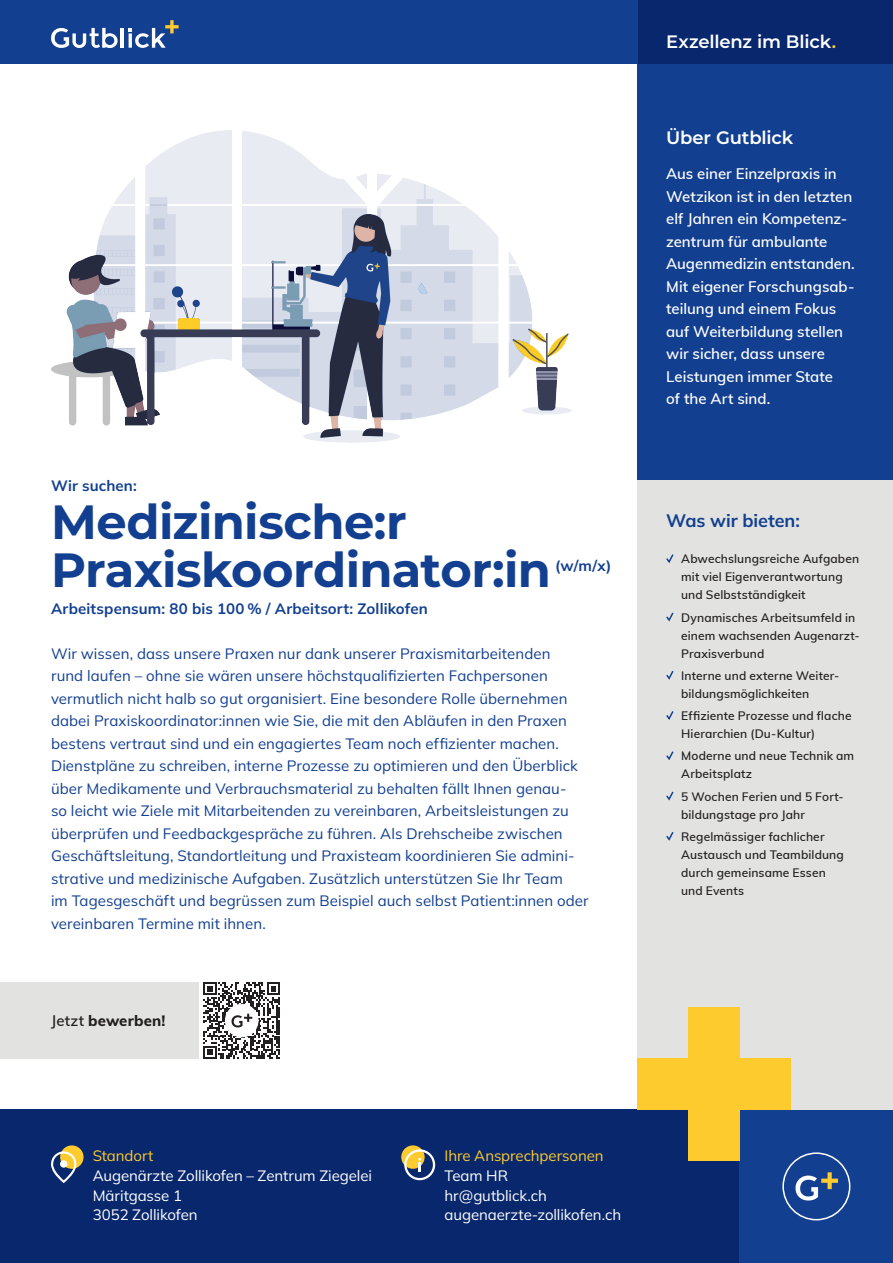
<style>
.page{position:relative;width:893px;height:1263px;background:#fff}
.page>*{position:absolute;margin:0;border:0;box-sizing:border-box;transform-origin:0 0}
.t1{font:700 48px/48px "Montserrat";letter-spacing:-.015em;color:#123f90}
.t2{font:600 18px "Montserrat";letter-spacing:-.005em;color:#fff}
.t3{font:700 18px "Mulish";letter-spacing:-.005em;color:#123f90}
.t4{font:15px/22.5px "Mulish";letter-spacing:.005em;color:#123f90}
.t5{font:600 15px/22.5px "Mulish";color:#fff}
.t6{font:15px/19.8px "Mulish";letter-spacing:-.005em;color:#fff}
.t7{font:700 15px "Mulish";letter-spacing:.01em;color:#123f90}
.t8{font:15px "Mulish";letter-spacing:-.005em;color:#fecb2f}
.t9{font:800 15px "Mulish";letter-spacing:.01em;color:#231f20}
.t10{font:600 12px/18px "Mulish";letter-spacing:.01em;color:#231f20}
.s1{font-weight:600}
.s2{color:#fecb2f}
</style>
<div class="page">
<div style="left:0;top:1110px;width:740px;height:153px;background:#08276c"></div>
<div style="left:740px;top:1110px;width:153px;height:153px;background:#123f90"></div>
<div style="left:638px;top:64px;width:255px;height:416px;background:#123f90"></div>
<div style="left:638px;top:480px;width:255px;height:630px;background:#e2e3e0"></div>
<div style="left:638px;top:0;width:255px;height:64px;background:#08276c"></div>
<div style="left:0;top:0;width:638px;height:64px;background:#123f90"></div>
<div style="left:689px;top:1008px;width:51px;height:153px;background:#fecb2f"></div>
<div style="left:638px;top:1059px;width:153px;height:51px;background:#fecb2f"></div>
<div style="left:782px;top:1152px;width:68px;height:68px;background:#123f90;border:2px solid #fff;border-radius:50%"></div>
<svg style="left:795px;top:1172px;width:43px;height:28px"></svg>
<svg style="left:51px;top:20px;width:128px;height:28px"></svg>
<svg style="left:666px;top:554px;width:8px;height:9px"></svg>
<svg style="left:666px;top:612px;width:8px;height:10px"></svg>
<svg style="left:666px;top:671px;width:8px;height:9px"></svg>
<svg style="left:666px;top:711px;width:8px;height:9px"></svg>
<svg style="left:666px;top:751px;width:8px;height:10px"></svg>
<svg style="left:666px;top:791px;width:8px;height:10px"></svg>
<svg style="left:666px;top:832px;width:8px;height:9px"></svg>
<img style="left:51px;top:131px;width:521px;height:312px">
<div style="left:0;top:982px;width:198px;height:77px;background:#e2e3e0"></div>
<svg style="left:203px;top:982px;width:77px;height:77px"></svg>
<svg style="left:60px;top:1145px;width:24px;height:24px"></svg>
<svg style="left:51px;top:1151px;width:25px;height:32px"></svg>
<div style="left:60px;top:1160px;width:7px;height:8px;background:#fff;border-radius:50%"></div>
<svg style="left:401px;top:1145px;width:24px;height:24px"></svg>
<svg style="left:404px;top:1149px;width:31px;height:31px"></svg>
<p class="t7" style="left:51px;top:476px;width:87px">Wir suchen:</p>
<h1 class="t1" style="left:51px;top:496px;width:502px">Medizinische:r<br>Praxiskoordinator:in</h1>
<p class="t7" style="left:555px;top:555px;width:58px">(w/m/x)</p>
<p class="t7" style="left:51px;top:598px;width:378px">Arbeitspensum: 80 bis 100 % / Arbeitsort: Zollikofen</p>
<p class="t4" style="left:51px;top:642px;width:539px">Wir wissen, dass unsere Praxen nur dank unserer Praxismitarbeitenden<br>rund laufen – ohne sie wären unsere höchstqualifizierten Fachpersonen vermutlich nicht halb so gut organisiert. Eine besondere Rolle übernehmen dabei Praxiskoordinator:innen wie Sie, die mit den Abläufen in den Praxen bestens vertraut sind und ein engagiertes Team noch effizienter machen.<br>Dienstpläne zu schreiben, interne Prozesse zu optimieren und den Überblick über Medikamente und Verbrauchsmaterial zu behalten fällt Ihnen genau-<br>so leicht wie Ziele mit Mitarbeitenden zu vereinbaren, Arbeitsleistungen zu überprüfen und Feedbackgespräche zu führen. Als Drehscheibe zwischen Geschäftsleitung, Standortleitung und Praxisteam koordinieren Sie admini&shy;strative und medizinische Aufgaben. Zusätzlich unterstützen Sie Ihr Team<br>im Tagesgeschäft und begrüssen zum Beispiel auch selbst Patient:innen oder vereinbaren Termine mit ihnen.</p>
<p class="t9" style="left:51px;top:1009px;width:116px"><span class="s1">Jetzt</span> bewerben!</p>
<p class="t2" style="left:666px;top:29px;width:171px">Exzellenz im Blick<span class="s2">.</span></p>
<p class="t2" style="left:666px;top:124px;width:129px">Über Gutblick</p>
<p class="t5" style="left:666px;top:162px;width:190px">Aus einer Einzelpraxis in<br>Wetzikon ist in den letzten elf Jahren ein Kompetenz&shy;zentrum für ambulante<br>Augenmedizin entstanden.<br>Mit eigener Forschungsab&shy;teilung und einem Fokus auf Weiterbildung stellen wir sicher, dass unsere<br>Leistungen immer State<br>of the Art sind.</p>
<p class="t3" style="left:666px;top:509px;width:135px">Was wir bieten:</p>
<p class="t10" style="left:681px;top:549px;width:180px">Abwechslungsreiche Aufgaben mit viel Eigenverantwortung und Selbstständigkeit</p>
<p class="t10" style="left:681px;top:608px;width:178px">Dynamisches Arbeitsumfeld in einem wachsenden Augenarzt-<br>Praxisverbund</p>
<p class="t10" style="left:681px;top:666px;width:160px">Interne und externe Weiter&shy;bildungsmöglichkeiten</p>
<p class="t10" style="left:681px;top:706px;width:172px">Effiziente Prozesse und flache<br>Hierarchien (Du- Kultur)</p>
<p class="t10" style="left:681px;top:746px;width:175px">Moderne und neue Technik am<br>Arbeitsplatz</p>
<p class="t10" style="left:681px;top:787px;width:164px">5 Wochen Ferien und 5 Fort&shy;bildungstage pro Jahr</p>
<p class="t10" style="left:681px;top:827px;width:164px">Regelmässiger fachlicher<br>Austausch und Teambildung durch gemeinsame Essen und Events</p>
<p class="t8" style="left:93px;top:1145px;width:62px">Standort</p>
<p class="t6" style="left:93px;top:1165px;width:281px">Augenärzte Zollikofen – Zentrum Ziegelei<br>Märitgasse 1<br>3052 Zollikofen</p>
<p class="t8" style="left:445px;top:1145px;width:161px">Ihre Ansprechpersonen</p>
<p class="t6" style="left:445px;top:1165px;width:178px">Team HR<br>hr@gutblick.ch augenaerzte-zollikofen.ch</p>
</div>
